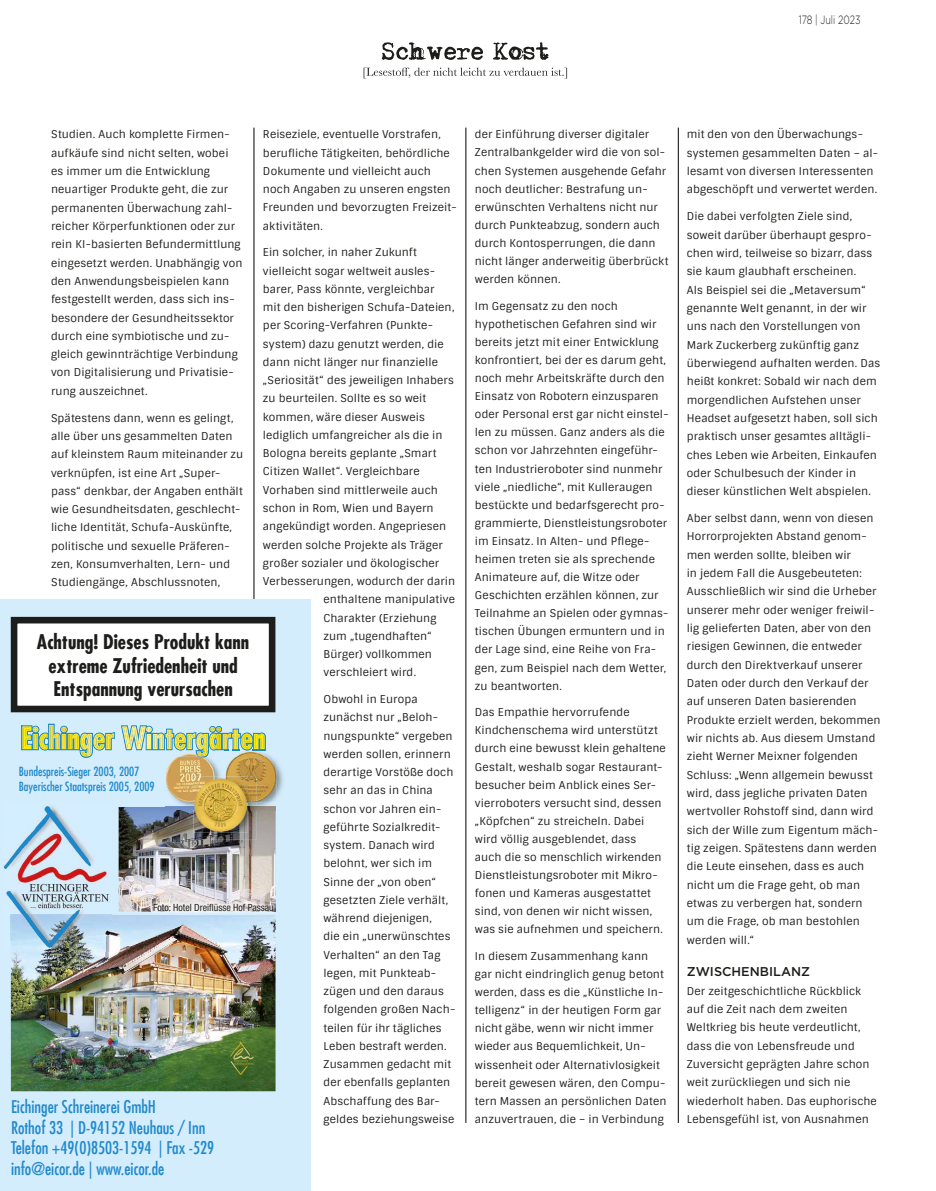
<style>
.page{position:relative;width:936px;height:1191px;background:#fff}
.page>*{position:absolute;margin:0;border:0;box-sizing:border-box;transform-origin:0 0}
.t1{font:700 condensed 30px "Futura LT";color:#ffed00}
.t2{font:700 condensed 19.8px/23.7px "Futura LT";color:#1d1d1b;text-align:center}
.t3{font:condensed 17.1px/20.5px "Futura LT";color:#228acb}
.t4{font:500 12.75px "Gotham";color:#1d1d1b}
.t5{font:condensed 12.45px/14.9px "Futura LT";color:#228acb}
.t6{font:300 12px "Gotham";color:#1d1d1b;scale:.75 1}
.t7{font:10.8px/18.3px "Sintony";letter-spacing:.01em;color:#1d1d1b}
.t8{font:condensed 9.9px "Helvetica Neue LT Pro";color:#1d1d1b}
</style>
<div class="page">
<hr style="left:253px;top:128px;width:1px;height:995px;background:#1d1d1b">
<hr style="left:465px;top:128px;width:1px;height:995px;background:#1d1d1b">
<hr style="left:677px;top:128px;width:1px;height:995px;background:#1d1d1b">
<svg style="left:382px;top:42px;width:167px;height:18px"></svg>
<svg style="left:363px;top:68px;width:204px;height:10px"></svg>
<div style="left:0;top:600px;width:311px;height:591px;background:#d3edfc"></div>
<img style="left:11px;top:915px;width:264px;height:176px">
<img style="left:3px;top:805px;width:109px;height:139px">
<img style="left:11px;top:915px;width:101px;height:36px">
<div style="left:14px;top:620px;width:258px;height:89px;background:#fff"></div>
<div style="left:11px;top:617px;width:264px;height:95px;border:7px solid #1d1d1b"></div>
<img style="left:119px;top:807px;width:156px;height:104px">
<img style="left:165px;top:807px;width:28px;height:2px">
<img style="left:165px;top:778px;width:28px;height:26px">
<img style="left:256px;top:762px;width:27px;height:48px">
<img style="left:256px;top:807px;width:19px;height:3px">
<img style="left:256px;top:753px;width:20px;height:49px">
<img style="left:193px;top:809px;width:63px;height:31px">
<img style="left:193px;top:778px;width:1px;height:26px">
<img style="left:248px;top:802px;width:8px;height:5px">
<svg style="left:248px;top:807px;width:8px;height:3px"></svg>
<img style="left:248px;top:778px;width:8px;height:24px">
<img style="left:194px;top:778px;width:54px;height:54px">
<img style="left:194px;top:778px;width:22px;height:26px">
<img style="left:225px;top:807px;width:23px;height:3px">
<img style="left:226px;top:778px;width:22px;height:24px">
<img style="left:150px;top:899px;width:126px;height:14px">
<img style="left:150px;top:899px;width:125px;height:12px">
<img style="left:21px;top:724px;width:245px;height:54px">
<p class="t6" style="left:798px;top:13px;width:84px">178 | Juli 2023</p>
<p class="t7" style="left:263px;top:125px;width:195px">Reiseziele, eventuelle Vorstrafen, berufliche Tätigkeiten, behördliche<br>Dokumente und vielleicht auch noch Angaben zu unseren engsten<br>Freunden und bevorzugten Freizeit&shy;aktivitäten.</p>
<p class="t7" style="left:263px;top:243px;width:155px">Ein solcher, in naher Zukunft</p>
<p class="t7" style="left:263px;top:262px;width:174px">vielleicht sogar weltweit ausles-</p>
<p class="t7" style="left:263px;top:280px;width:173px">barer, Pass könnte, vergleichbar</p>
<p class="t7" style="left:263px;top:298px;width:193px">mit den bisherigen Schufa-Dateien,</p>
<p class="t7" style="left:263px;top:316px;width:171px">per Scoring-Verfahren (Punkte-</p>
<p class="t7" style="left:263px;top:335px;width:182px">system) dazu genutzt werden, die</p>
<p class="t7" style="left:263px;top:353px;width:176px">dann nicht länger nur finanzielle</p>
<p class="t7" style="left:263px;top:371px;width:192px">„Seriosität“ des jeweiligen Inhabers</p>
<p class="t7" style="left:263px;top:389px;width:165px">zu beurteilen. Sollte es so weit</p>
<p class="t7" style="left:263px;top:408px;width:163px">kommen, wäre dieser Ausweis</p>
<p class="t7" style="left:263px;top:426px;width:181px">lediglich umfangreicher als die in</p>
<p class="t7" style="left:263px;top:444px;width:175px">Bologna bereits geplante „Smart</p>
<p class="t7" style="left:263px;top:462px;width:158px">Citizen Wallet“. Vergleichbare</p>
<p class="t7" style="left:263px;top:481px;width:176px">Vorhaben sind mittlerweile auch</p>
<p class="t7" style="left:263px;top:499px;width:172px">schon in Rom, Wien und Bayern</p>
<p class="t7" style="left:263px;top:517px;width:185px">angekündigt worden. Angepriesen</p>
<p class="t7" style="left:263px;top:535px;width:181px">werden solche Projekte als Träger</p>
<p class="t7" style="left:263px;top:554px;width:178px">großer sozialer und ökologischer</p>
<p class="t7" style="left:263px;top:572px;width:194px">Verbesserungen, wodurch der darin</p>
<p class="t7" style="left:323px;top:590px;width:133px">enthaltene manipulative</p>
<p class="t7" style="left:323px;top:608px;width:115px">Charakter (Erziehung</p>
<p class="t7" style="left:323px;top:627px;width:110px">zum „tugendhaften“</p>
<p class="t7" style="left:323px;top:645px;width:110px">Bürger) vollkommen</p>
<p class="t7" style="left:323px;top:663px;width:94px">verschleiert wird.</p>
<p class="t7" style="left:323px;top:690px;width:133px">Obwohl in Europa zunächst nur „Beloh&shy;nungspunkte“ vergeben werden sollen, erinnern derartige Vorstöße doch sehr an das in China schon vor Jahren ein&shy;geführte Sozialkredit&shy;system. Danach wird belohnt, wer sich im<br>Sinne der „von oben“ gesetzten Ziele verhält, während diejenigen,<br>die ein „unerwünschtes<br>Verhalten“ an den Tag legen, mit Punkteab&shy;zügen und den daraus folgenden großen Nach&shy;teilen für ihr tägliches<br>Leben bestraft werden.<br>Zusammen gedacht mit der ebenfalls geplanten<br>Abschaffung des Bar&shy;geldes beziehungsweise</p>
<p class="t7" style="left:51px;top:125px;width:193px">Studien. Auch komplette Firmen&shy;aufkäufe sind nicht selten, wobei es immer um die Entwicklung neuartiger Produkte geht, die zur permanenten Überwachung zahl&shy;reicher Körperfunktionen oder zur rein KI-basierten Befundermittlung eingesetzt werden. Unabhängig von den Anwendungsbeispielen kann festgestellt werden, dass sich ins&shy;besondere der Gesundheitssektor durch eine symbiotische und zu&shy;gleich gewinnträchtige Verbindung von Digitalisierung und Privatisie&shy;rung auszeichnet.</p>
<p class="t7" style="left:51px;top:409px;width:194px">Spätestens dann, wenn es gelingt, alle über uns gesammelten Daten auf kleinstem Raum miteinander zu verknüpfen, ist eine Art „Super&shy;pass“ denkbar, der Angaben enthält wie Gesundheitsdaten, geschlecht&shy;liche Identität, Schufa-Auskünfte, politische und sexuelle Präferen&shy;zen, Konsumverhalten, Lern- und Studiengänge, Abschlussnoten,</p>
<h2 class="t2" style="left:37px;top:630px;width:214px">Achtung! Dieses Produkt kann extreme Zufriedenheit und<br>Entspannung verursachen</h2>
<h1 class="t1" style="left:21px;top:719px;width:246px">Eichinger Wintergärten</h1>
<p class="t5" style="left:19px;top:763px;width:137px">Bundespreis-Sieger 2003, 2007<br>Bayerischer Staatspreis 2005, 2009</p>
<p class="t8" style="left:153px;top:901px;width:122px">Foto: Hotel Dreiflüsse Hof Passau</p>
<h3 class="t3" style="left:11px;top:1096px;width:205px">Eichinger Schreinerei GmbH<br>Rothof 33 | D-94152 Neuhaus / Inn<br>Telefon +49(0)8503-1594 | Fax -529 info@eicor.de | www.eicor.de</h3>
<p class="t7" style="left:475px;top:126px;width:195px">der Einführung diverser digitaler<br>Zentralbankgelder wird die von sol&shy;chen Systemen ausgehende Gefahr noch deutlicher: Bestrafung un&shy;erwünschten Verhaltens nicht nur durch Punkteabzug, sondern auch durch Kontosperrungen, die dann nicht länger anderweitig überbrückt werden können.</p>
<p class="t7" style="left:475px;top:297px;width:195px">Im Gegensatz zu den noch hypothetischen Gefahren sind wir bereits jetzt mit einer Entwicklung konfrontiert, bei der es darum geht, noch mehr Arbeitskräfte durch den Einsatz von Robotern einzusparen oder Personal erst gar nicht einstel&shy;len zu müssen. Ganz anders als die schon vor Jahrzehnten eingeführ&shy;ten Industrieroboter sind nunmehr viele „niedliche“, mit Kulleraugen bestückte und bedarfsgerecht pro&shy;grammierte, Dienstleistungsroboter im Einsatz. In Alten- und Pflege&shy;heimen treten sie als sprechende Animateure auf, die Witze oder Geschichten erzählen können, zur Teilnahme an Spielen oder gymnas&shy;tischen Übungen ermuntern und in der Lage sind, eine Reihe von Fra&shy;gen, zum Beispiel nach dem Wetter, zu beantworten.</p>
<p class="t7" style="left:475px;top:703px;width:192px">Das Empathie hervorrufende Kindchenschema wird unterstützt durch eine bewusst klein gehaltene Gestalt, weshalb sogar Restaurant&shy;besucher beim Anblick eines Ser&shy;vierroboters versucht sind, dessen „Köpfchen“ zu streicheln. Dabei wird völlig ausgeblendet, dass<br>auch die so menschlich wirkenden Dienstleistungsroboter mit Mikro&shy;fonen und Kameras ausgestattet sind, von denen wir nicht wissen, was sie aufnehmen und speichern.</p>
<p class="t7" style="left:475px;top:947px;width:193px">In diesem Zusammenhang kann gar nicht eindringlich genug betont werden, dass es die „Künstliche In&shy;telligenz“ in der heutigen Form gar nicht gäbe, wenn wir nicht immer wieder aus Bequemlichkeit, Un&shy;wissenheit oder Alternativlosigkeit bereit gewesen wären, den Compu&shy;tern Massen an persönlichen Daten anzuvertrauen, die – in Verbindung</p>
<p class="t7" style="left:686px;top:125px;width:193px">mit den von den Überwachungs&shy;systemen gesammelten Daten – al&shy;lesamt von diversen Interessenten abgeschöpft und verwertet werden.</p>
<p class="t7" style="left:686px;top:207px;width:195px">Die dabei verfolgten Ziele sind, soweit darüber überhaupt gespro&shy;chen wird, teilweise so bizarr, dass sie kaum glaubhaft erscheinen.<br>Als Beispiel sei die „Metaversum“ genannte Welt genannt, in der wir uns nach den Vorstellungen von Mark Zuckerberg zukünftig ganz überwiegend aufhalten werden. Das heißt konkret: Sobald wir nach dem morgendlichen Aufstehen unser Headset aufgesetzt haben, soll sich praktisch unser gesamtes alltägli&shy;ches Leben wie Arbeiten, Einkaufen oder Schulbesuch der Kinder in dieser künstlichen Welt abspielen.</p>
<p class="t7" style="left:686px;top:509px;width:195px">Aber selbst dann, wenn von diesen<br>Horrorprojekten Abstand genom&shy;men werden sollte, bleiben wir<br>in jedem Fall die Ausgebeuteten:<br>Ausschließlich wir sind die Urheber unserer mehr oder weniger freiwil&shy;lig gelieferten Daten, aber von den riesigen Gewinnen, die entweder durch den Direktverkauf unserer<br>Daten oder durch den Verkauf der auf unseren Daten basierenden<br>Produkte erzielt werden, bekommen wir nichts ab. Aus diesem Umstand zieht Werner Meixner folgenden<br>Schluss: „Wenn allgemein bewusst wird, dass jegliche privaten Daten wertvoller Rohstoff sind, dann wird sich der Wille zum Eigentum mäch&shy;tig zeigen. Spätestens dann werden die Leute einsehen, dass es auch nicht um die Frage geht, ob man etwas zu verbergen hat, sondern um die Frage, ob man bestohlen werden will.“</p>
<p class="t4" style="left:686px;top:963px;width:125px">ZWISCHENBILANZ</p>
<p class="t7" style="left:686px;top:981px;width:191px">Der zeitgeschichtliche Rückblick auf die Zeit nach dem zweiten<br>Weltkrieg bis heute verdeutlicht, dass die von Lebensfreude und<br>Zuversicht geprägten Jahre schon weit zurückliegen und sich nie wiederholt haben. Das euphorische<br>Lebensgefühl ist, von Ausnahmen</p>
</div>
